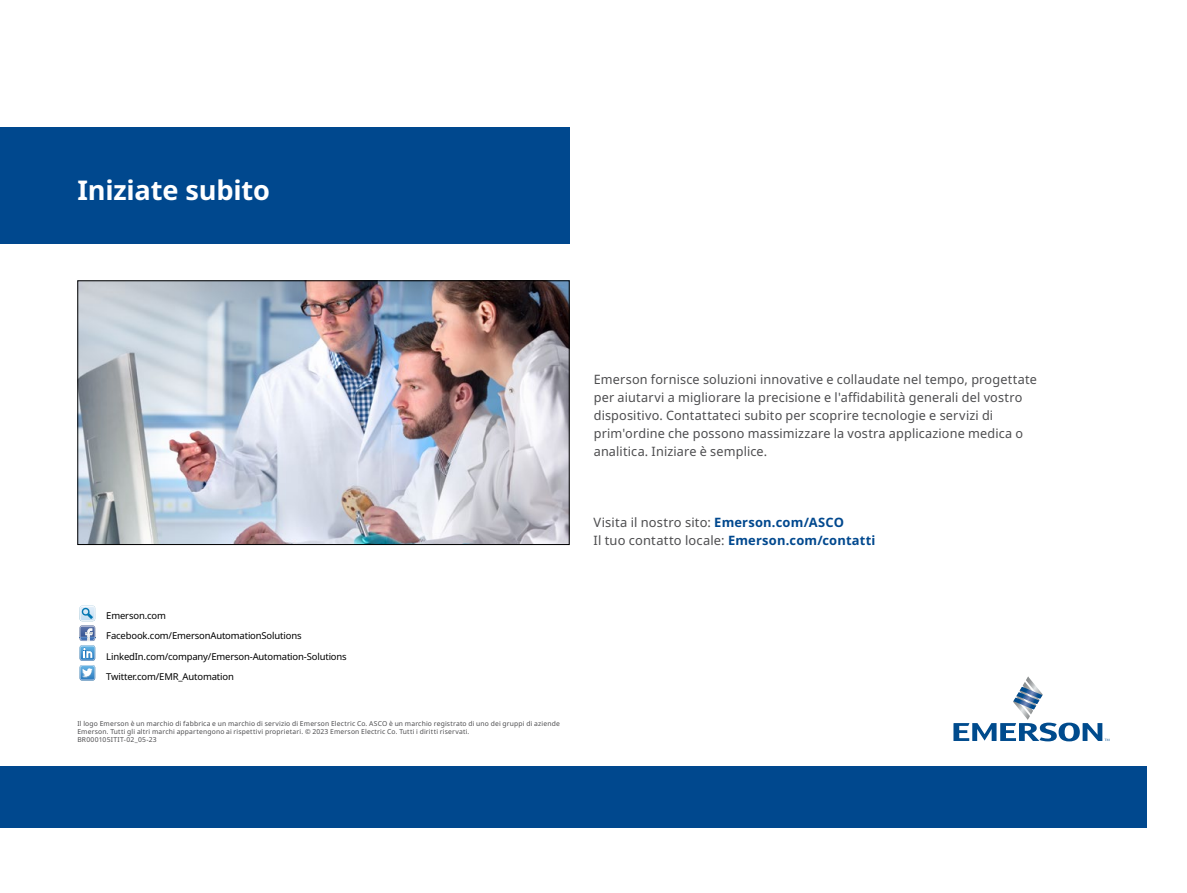
<style>
.page{position:relative;width:1187px;height:893px;background:#fff}
.page>*{position:absolute;margin:0;border:0;box-sizing:border-box;transform-origin:0 0}
.SUBHEAD{font:700 27.15px "Noto Sans";letter-spacing:-.005em;color:#fff}
.t1{font:12.9px/18px "Noto Sans";letter-spacing:.01em;color:#4d4d4f}
.BODY{font:9.45px "Noto Sans";letter-spacing:-.015em;color:#000}
.BODY-2{font:6.75px/8.1px "Noto Sans";letter-spacing:.025em;color:#4d4d4f}
.s1{font-weight:700;color:#00488e}
</style>
<div class="page">
<div style="left:0;top:127px;width:569px;height:116px;background:#00488e"></div>
<img style="left:79px;top:282px;width:488px;height:261px">
<div style="left:77px;top:280px;width:492px;height:265px;border:1px solid #000"></div>
<div style="left:0;top:766px;width:1146px;height:62px;background:#00488e"></div>
<svg style="left:953px;top:676px;width:156px;height:65px"></svg>
<svg style="left:80px;top:606px;width:16px;height:75px"></svg>
<p class="SUBHEAD" style="left:77px;top:174px;width:194px">Iniziate subito</p>
<p class="BODY" style="left:106px;top:610px;width:61px">Emerson.com</p>
<p class="BODY" style="left:106px;top:631px;width:197px">Facebook.com/EmersonAutomationSolutions</p>
<p class="BODY" style="left:106px;top:651px;width:242px">LinkedIn.com/company/Emerson-Automation-Solutions</p>
<p class="BODY" style="left:106px;top:671px;width:129px">Twitter.com/EMR_Automation</p>
<p class="BODY-2" style="left:77px;top:719px;width:484px">Il logo Emerson è un marchio di fabbrica e un marchio di servizio di Emerson Electric Co. ASCO è un marchio registrato di uno dei gruppi di aziende<br>Emerson. Tutti gli altri marchi appartengono ai rispettivi proprietari. © 2023 Emerson Electric Co. Tutti i diritti riservati.</p>
<p class="BODY-2" style="left:77px;top:735px;width:81px">BR000105ITIT-02_05-23</p>
<p class="t1" style="left:593px;top:370px;width:444px">Emerson fornisce soluzioni innovative e collaudate nel tempo, progettate per aiutarvi a migliorare la precisione e l'affidabilità generali del vostro dispositivo. Contattateci subito per scoprire tecnologie e servizi di prim'ordine che possono massimizzare la vostra applicazione medica o analitica. Iniziare è semplice.</p>
<p class="t1" style="left:593px;top:513px;width:252px">Visita il nostro sito: <span class="s1">Emerson.com/ASCO</span></p>
<p class="t1" style="left:593px;top:531px;width:283px">Il tuo contatto locale: <span class="s1">Emerson.com/contatti</span></p>
</div>
